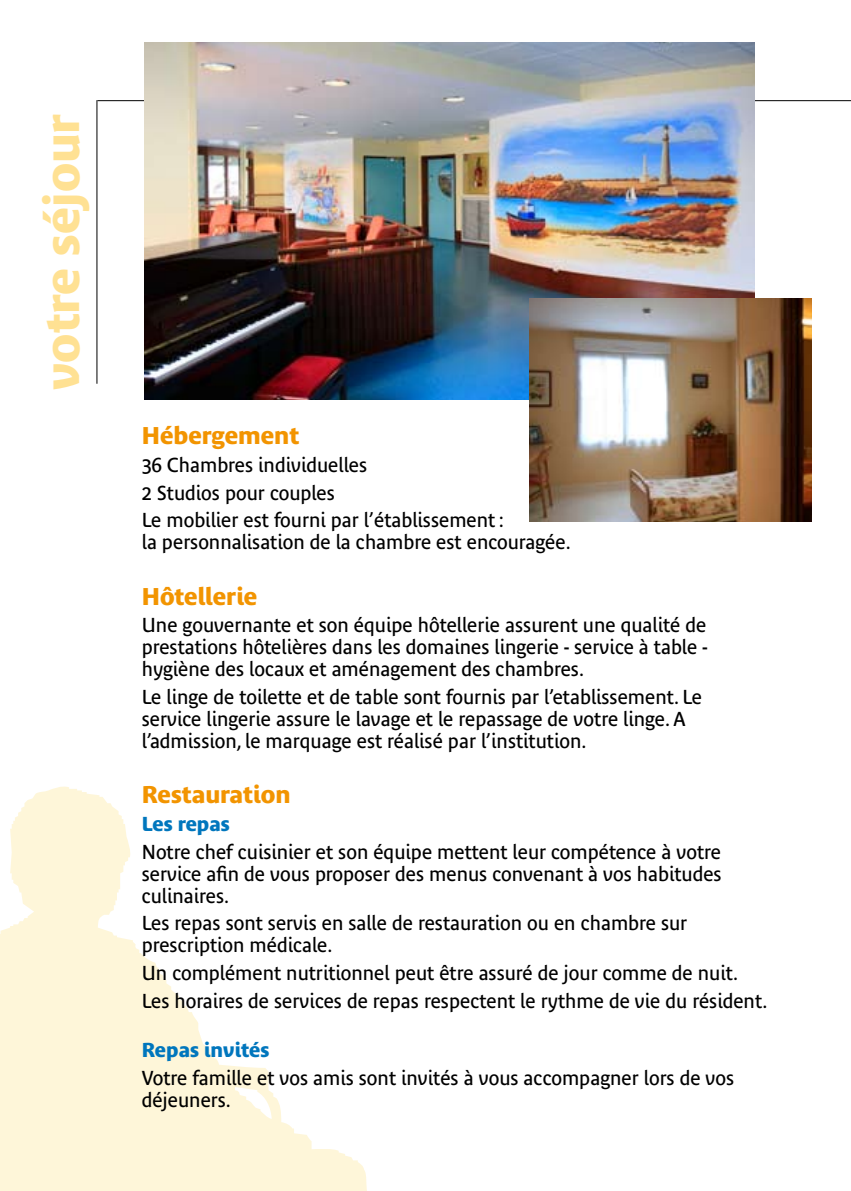
<style>
.page{position:relative;width:851px;height:1191px;background:#fff}
.page>*{position:absolute;margin:0;border:0;box-sizing:border-box;transform-origin:0 0}
.t1{font:700 48px "Bienvenue";color:#ffe193}
.t2{font:700 24px "Bienvenue";color:#f29400}
.t3{font:20px/22px "Bienvenue";color:#000}
.t4{font:700 20px "Bienvenue";color:#0076bd}
</style>
<div class="page">
<hr style="left:97px;top:100px;width:753px;height:1px;background:#000">
<hr style="left:96px;top:100px;width:1px;height:284px;background:#000">
<svg style="left:0;top:786px;width:367px;height:405px;fill:#fef6d9"></svg>
<img style="left:145px;top:43px;width:609px;height:357px">
<img style="left:529px;top:299px;width:282px;height:223px">
<h1 class="t1" style="left:34px;top:390px;width:278px;rotate:-90deg">votre séjour</h1>
<p class="t2" style="left:142px;top:421px;width:159px">Hébergement</p>
<p class="t3" style="left:142px;top:451px;width:363px;line-height:27.6px">36 Chambres individuelles<br>2 Studios pour couples<br>Le mobilier est fourni par l’établissement :</p>
<p class="t3" style="left:142px;top:531px;width:430px">la personnalisation de la chambre est encouragée.</p>
<p class="t2" style="left:142px;top:582px;width:117px">Hôtellerie</p>
<p class="t3" style="left:142px;top:614px;width:567px;text-align:justify">Une gouvernante et son équipe hôtellerie assurent une qualité de prestations hôtelières dans les domaines lingerie - service à table - hygiène des locaux et aménagement des chambres.</p>
<p class="t3" style="left:142px;top:686px;width:561px">Le linge de toilette et de table sont fournis par l’etablissement. Le service lingerie assure le lavage et le repassage de votre linge. A l’admission, le marquage est réalisé par l’institution.</p>
<p class="t2" style="left:142px;top:780px;width:150px">Restauration</p>
<p class="t4" style="left:142px;top:812px;width:90px">Les repas</p>
<p class="t3" style="left:142px;top:840px;width:581px;text-align:justify">Notre chef cuisinier et son équipe mettent leur compétence à votre service afin de vous proposer des menus convenant à vos habitudes culinaires.</p>
<p class="t3" style="left:142px;top:912px;width:547px">Les repas sont servis en salle de restauration ou en chambre sur prescription médicale.</p>
<p class="t3" style="left:142px;top:959px;width:627px;line-height:27.6px">Un complément nutritionnel peut être assuré de jour comme de nuit.<br>Les horaires de services de repas respectent le rythme de vie du résident.</p>
<p class="t4" style="left:142px;top:1038px;width:129px">Repas invités</p>
<p class="t3" style="left:142px;top:1067px;width:594px">Votre famille et vos amis sont invités à vous accompagner lors de vos déjeuners.</p>
</div>
